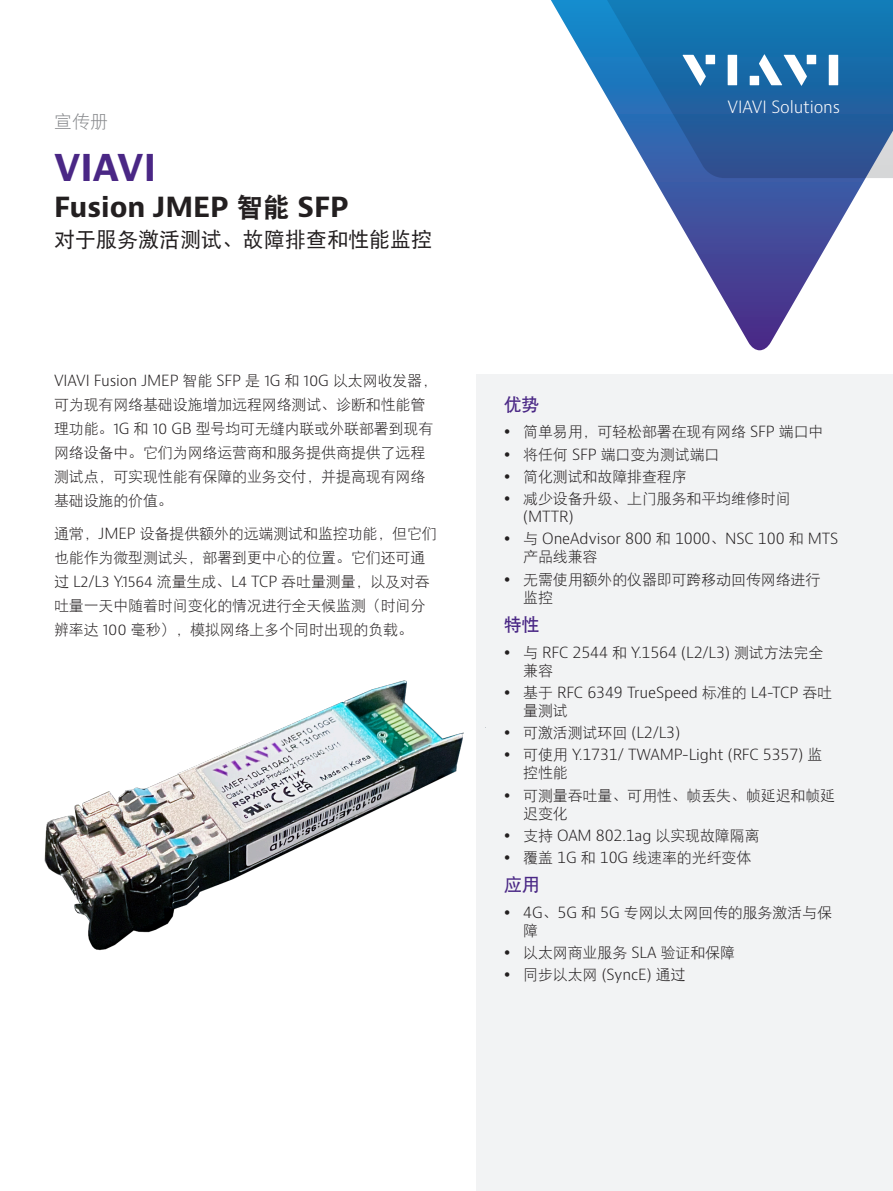
<style>
.page{position:relative;width:893px;height:1191px;background:#fff}
.page>*{position:absolute;margin:0;border:0;box-sizing:border-box;transform-origin:0 0}
.H1_Brand_Sub-Brand_24{font:700 36px "Bernino Sans";color:#4a2785}
.H2_Product_18_24{font:700 27px "Bernino Sans";color:#231f20}
.H3_Product_Descriptor_12_20{font:21px "DFP Hei W5";color:#231f20}
.Key_Features_Benefits_Applications_Heade{font:18px "DFP Hei W7";color:#4a2785}
.P_DocType{font:18px "DFP Hei W3";color:#87898c}
.H2_Bullet_Heading_Purple_12_16{font:18px "DFP Hei W7";color:#4a2785}
.t1{font:300 16.5px "Bernino Sans";letter-spacing:-.01em;color:#fff}
.P_10_16{font:15px/24px "DFP Hei W3";letter-spacing:-.01em;color:#231f20}
.t2{font:300 15px/18px "Bernino Sans";letter-spacing:-.01em;color:#231f20}
.s1{font-family:"DFP Hei W9";font-weight:400}
.s2{font-family:"Bernino Sans";font-weight:300}
.s3{font-family:"DFP Hei W3";font-weight:400}
</style>
<div class="page">
<div style="left:477px;top:374px;width:416px;height:817px;background:#f2f3f4"></div>
<svg style="left:653px;top:178px;width:213px;height:172px"></svg>
<svg style="left:551px;top:0;width:342px;height:178px"></svg>
<svg style="left:682px;top:55px;width:24px;height:31px"></svg>
<div style="left:706px;top:55px;width:9px;height:9px;background:#fff"></div>
<div style="left:728px;top:55px;width:9px;height:30px;background:#fff"></div>
<div style="left:807px;top:55px;width:9px;height:9px;background:#fff"></div>
<div style="left:829px;top:55px;width:9px;height:30px;background:#fff"></div>
<svg style="left:759px;top:54px;width:48px;height:32px"></svg>
<div style="left:750px;top:76px;width:9px;height:9px;background:#fff"></div>
<img style="left:44px;top:635px;width:442px;height:334px">
<p class="P_DocType" style="left:54px;top:113px;width:55px">宣传册</p>
<p class="H1_Brand_Sub-Brand_24" style="left:54px;top:145px;width:104px">VIAVI</p>
<p class="H2_Product_18_24" style="left:54px;top:190px;width:296px">Fusion JMEP <span class="s1">智能</span> SFP</p>
<p class="H3_Product_Descriptor_12_20" style="left:54px;top:229px;width:379px">对于服务激活测试、故障排查和性能监控</p>
<p class="P_10_16" style="left:54px;top:369px;width:385px"><span class="s2">VIAVI Fusion JMEP</span> 智能 <span class="s2">SFP</span> 是 <span class="s2">1G</span> 和 <span class="s2">10G</span> 以太网收发器，可为现有网络基础设施增加远程网络测试、诊断和性能管理功能。<span class="s2">1G</span> 和 <span class="s2">10 GB</span> 型号均可无缝内联或外联部署到现有网络设备中。它们为网络运营商和服务提供商提供了远程测试点，可实现性能有保障的业务交付，并提高现有网络基础设施的价值。</p>
<p class="P_10_16" style="left:54px;top:521px;width:384px">通常，<span class="s2">JMEP</span> 设备提供额外的远端测试和监控功能，但它们也能作为微型测试头，部署到更中心的位置。它们还可通过 <span class="s2">L2/L3 Y.1564</span> 流量生成、<span class="s2">L4 TCP</span> 吞吐量测量，以及对吞吐量一天中随着时间变化的情况进行全天候监测（时间分辨率达 <span class="s2">100</span> 毫秒），模拟网络上多个同时出现的负载。</p>
<p class="t1" style="left:728px;top:96px;width:114px">VIAVI Solutions</p>
<p class="H2_Bullet_Heading_Purple_12_16" style="left:504px;top:395px;width:37px">优势</p>
<p class="P_10_16" style="left:523px;top:420px;width:302px">简单易用，可轻松部署在现有网络 <span class="s2">SFP</span> 端口中</p>
<p class="P_10_16" style="left:523px;top:442px;width:198px">将任何 <span class="s2">SFP</span> 端口变为测试端口</p>
<p class="P_10_16" style="left:523px;top:464px;width:165px">简化测试和故障排查程序</p>
<p class="P_10_16" style="left:523px;top:490px;width:269px;line-height:18px">减少设备升级、上门服务和平均维修时间<span class="s2">(MTTR)</span></p>
<p class="t2" style="left:523px;top:530px;width:317px"><span class="s3">与</span> OneAdvisor 800 <span class="s3">和</span> 1000<span class="s3">、</span>NSC 100 <span class="s3">和</span> MTS<span class="s3">产品线兼容</span></p>
<p class="P_10_16" style="left:523px;top:570px;width:299px;line-height:18px">无需使用额外的仪器即可跨移动回传网络进行监控</p>
<p class="Key_Features_Benefits_Applications_Heade" style="left:504px;top:615px;width:37px">特性</p>
<p class="t2" style="left:523px;top:643px;width:302px"><span class="s3">与</span> RFC 2544 <span class="s3">和</span> Y.1564 (L2/L3) <span class="s3">测试方法完全兼容</span></p>
<p class="t2" style="left:523px;top:683px;width:310px"><span class="s3">基于</span> RFC 6349 TrueSpeed <span class="s3">标准的</span> L4-TCP <span class="s3">吞吐量测试</span></p>
<p class="P_10_16" style="left:523px;top:720px;width:158px">可激活测试环回 <span class="s2">(L2/L3)</span></p>
<p class="t2" style="left:523px;top:746px;width:301px"><span class="s3">可使用</span> Y.1731/ TWAMP-Light (RFC 5357) <span class="s3">监控性能</span></p>
<p class="P_10_16" style="left:523px;top:786px;width:313px;line-height:18px">可测量吞吐量、可用性、帧丢失、帧延迟和帧延迟变化</p>
<p class="t2" style="left:523px;top:826px;width:238px"><span class="s3">支持</span> OAM 802.1ag <span class="s3">以实现故障隔离</span></p>
<p class="P_10_16" style="left:523px;top:845px;width:230px">覆盖 <span class="s2">1G</span> 和 <span class="s2">10G</span> 线速率的光纤变体</p>
<p class="Key_Features_Benefits_Applications_Heade" style="left:504px;top:876px;width:37px">应用</p>
<p class="P_10_16" style="left:523px;top:903px;width:310px;line-height:18px"><span class="s2">4G</span>、<span class="s2">5G</span> 和 <span class="s2">5G</span> 专网以太网回传的服务激活与保障</p>
<p class="P_10_16" style="left:523px;top:940px;width:213px">以太网商业服务 <span class="s2">SLA</span> 验证和保障</p>
<p class="P_10_16" style="left:523px;top:963px;width:164px">同步以太网 <span class="s2">(SyncE)</span> 通过</p>
</div>
